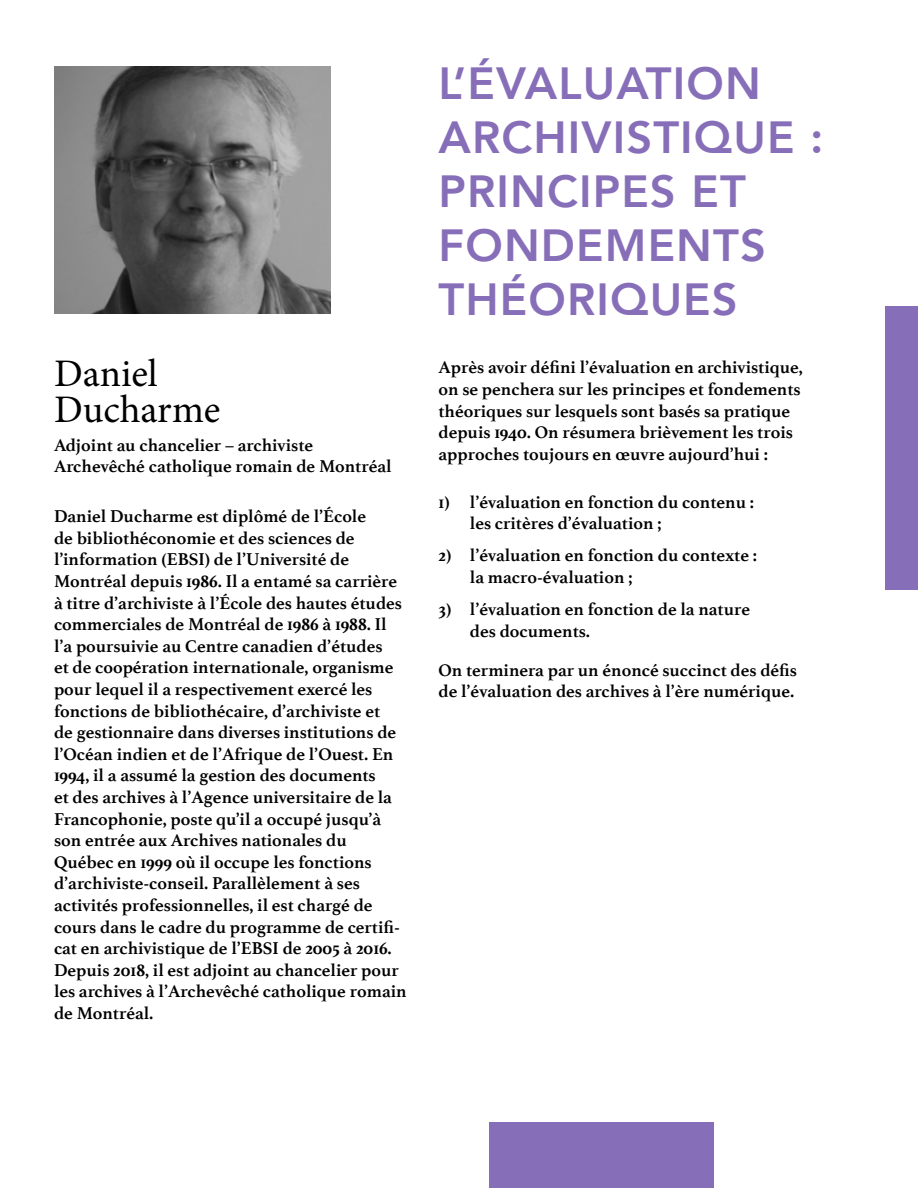
<style>
.page{position:relative;width:918px;height:1188px;background:#fff}
.page>*{position:absolute;margin:0;border:0;box-sizing:border-box;transform-origin:0 0}
.t1{font:800 45px/54px "Avenir";letter-spacing:.025em;color:#876eb8}
.t2{font:39px/36px "Minion Pro";color:#000}
.t3{font:700 18px/21.6px "Athelas";color:#000}
</style>
<div class="page">
<img style="left:54px;top:67px;width:276px;height:246px">
<div style="left:489px;top:1122px;width:225px;height:66px;background:#876eb8"></div>
<div style="left:886px;top:306px;width:32px;height:284px;background:#876eb8"></div>
<h2 class="t2" style="left:54px;top:356px;width:168px">Daniel<br>Ducharme</h2>
<p class="t3" style="left:54px;top:435px;width:339px;line-height:21px">Adjoint au chancelier – archiviste<br>Archevêché catholique romain de Montréal</p>
<p class="t3" style="left:54px;top:505px;width:354px">Daniel Ducharme est diplômé de l’École<br>de bibliothéconomie et des sciences de l’information (EBSI) de l’Université de Montréal depuis 1986. Il a entamé sa carrière à titre d’archiviste à l’École des hautes études commerciales de Montréal de 1986 à 1988. Il l’a poursuivie au Centre canadien d’études<br>et de coopération internationale, organisme pour lequel il a respectivement exercé les fonctions de bibliothécaire, d’archiviste et<br>de gestionnaire dans diverses institutions de l’Océan indien et de l’Afrique de l’Ouest. En 1994, il a assumé la gestion des documents<br>et des archives à l’Agence universitaire de la Francophonie, poste qu’il a occupé jusqu’à son entrée aux Archives nationales du Québec en 1999 où il occupe les fonctions d’archiviste-conseil. Parallèlement à ses activités professionnelles, il est chargé de cours dans le cadre du programme de certifi&shy;cat en archivistique de l’EBSI de 2005 à 2016.<br>Depuis 2018, il est adjoint au chancelier pour les archives à l’Archevêché catholique romain de Montréal.</p>
<h1 class="t1" style="left:438px;top:56px;width:386px">L’ÉVALUATION<br>ARCHIVISTIQUE :<br>PRINCIPES ET<br>FONDEMENTS<br>THÉORIQUES</h1>
<p class="t3" style="left:438px;top:356px;width:366px">Après avoir défini l’évaluation en archivistique, on se penchera sur les principes et fondements théoriques sur lesquels sont basés sa pratique depuis 1940. On résumera brièvement les trois approches toujours en œuvre aujourd’hui :</p>
<p class="t3" style="left:439px;top:490px;width:13px">1)</p>
<p class="t3" style="left:439px;top:544px;width:14px">2)</p>
<p class="t3" style="left:439px;top:598px;width:14px">3)</p>
<p class="t3" style="left:470px;top:490px;width:286px">l’évaluation en fonction du contenu : les critères d’évaluation ;</p>
<p class="t3" style="left:470px;top:544px;width:289px">l’évaluation en fonction du contexte : la macro-évaluation ;</p>
<p class="t3" style="left:470px;top:598px;width:282px">l’évaluation en fonction de la nature des documents.</p>
<p class="t3" style="left:438px;top:659px;width:360px">On terminera par un énoncé succinct des défis de l’évaluation des archives à l’ère numérique.</p>
</div>
